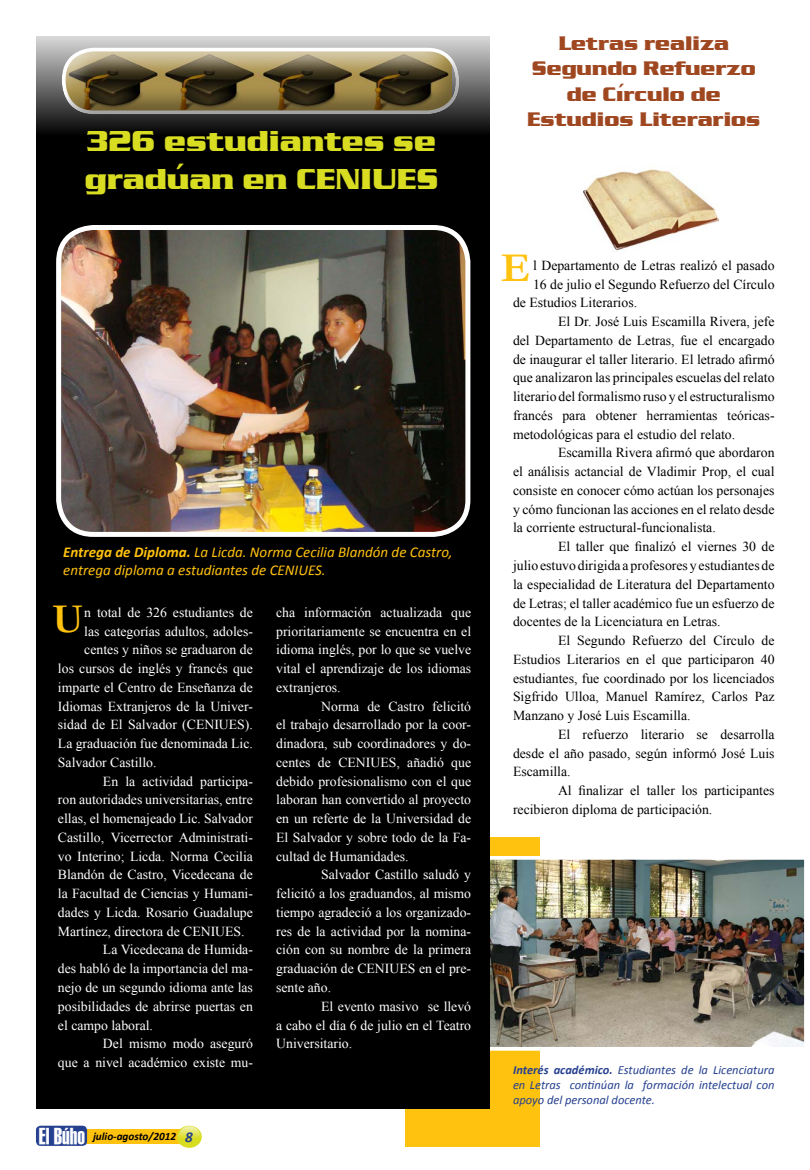
<style>
.page{position:relative;width:810px;height:1170px;background:#fff}
.page>*{position:absolute;margin:0;border:0;box-sizing:border-box;transform-origin:0 0}
.t1{font:700 41.25px "Garamond";color:#ffc20e}
.t2{font:700 31.25px/37.5px "Enterprise";color:#d9dd22}
.t3{font:700 21.25px/25.5px "Enterprise";color:#9f4720;text-align:center}
.t4{font:italic 15px/18px "Calibri";color:#ffc20e}
.t5{font:13.75px/18.8px "Times New Roman";color:#fff;text-align:justify}
.t6{font:13.75px "Times New Roman";color:#000}
.t7{font:italic 12.5px/15px "Calibri";color:#25408f;text-align:justify}
.t8{font:italic 700 11.25px "Calibri";color:#000}
.s1{font-weight:700}
.s2{font-family:"Geneva Cmpr";font-weight:400;font-style:normal;font-size:22.5px;color:#fff}
.s3{font-size:15px;color:#25408f}
</style>
<div class="page">
<img style="left:583px;top:169px;width:136px;height:82px">
<div style="left:406px;top:837px;width:134px;height:310px;background:#ffc20e"></div>
<img style="left:490px;top:861px;width:313px;height:185px">
<div style="left:480px;top:856px;width:328px;height:195px;border:4px solid #fff"></div>
<div style="left:36px;top:36px;width:454px;height:1072px;background:#000"></div>
<div style="left:52px;top:38px;width:419px;height:71px;background:#cdcdcd"></div>
<div style="left:52px;top:45px;width:419px;height:72px;background:#000;opacity:.38"></div>
<img style="left:59px;top:228px;width:409px;height:306px">
<div style="left:56px;top:225px;width:414px;height:312px;border:5px solid #fff;border-radius:35px"></div>
<div style="left:78px;top:1129px;width:104px;height:15px;background:#ffc20e"></div>
<svg style="left:177px;top:1126px;width:25px;height:22px"></svg>
<svg style="left:179px;top:1126px;width:21px;height:21px"></svg>
<div style="left:36px;top:1126px;width:51px;height:20px;background:#25408f;border-radius:5px"></div>
<h2 class="t2" style="left:85px;top:121px;width:355px">326 estudiantes se gradúan en CENIUES</h2>
<p class="t4" style="left:63px;top:542px;width:391px"><span class="s1">Entrega de Diploma.</span> La Licda. Norma Cecilia Blandón de Castro, entrega diploma a estudiantes de CENIUES.</p>
<h1 class="t1" style="left:52px;top:591px;width:33px">U</h1>
<p class="t5" style="left:84px;top:603px;width:170px">n total de 326 estudiantes de</p>
<p class="t5" style="left:84px;top:621px;width:170px">las categorías adultos, adoles-</p>
<p class="t5" style="left:84px;top:640px;width:170px">centes y niños se graduaron de</p>
<p class="t5" style="left:58px;top:659px;width:196px">los cursos de inglés y francés que</p>
<p class="t5" style="left:58px;top:678px;width:196px">imparte el Centro de Enseñanza de</p>
<p class="t5" style="left:58px;top:696px;width:196px">Idiomas Extranjeros de la Univer-</p>
<p class="t5" style="left:58px;top:715px;width:196px">sidad de El Salvador (CENIUES).</p>
<p class="t5" style="left:58px;top:734px;width:196px">La graduación fue denominada Lic.</p>
<p class="t5" style="left:58px;top:753px;width:100px">Salvador Castillo.</p>
<p class="t5" style="left:103px;top:772px;width:151px">En la actividad participa-</p>
<p class="t5" style="left:58px;top:790px;width:196px">ron autoridades universitarias, entre</p>
<p class="t5" style="left:58px;top:809px;width:196px">ellas, el homenajeado Lic. Salvador</p>
<p class="t5" style="left:58px;top:828px;width:196px">Castillo, Vicerrector Administrati-</p>
<p class="t5" style="left:58px;top:847px;width:196px">vo Interino; Licda. Norma Cecilia</p>
<p class="t5" style="left:58px;top:865px;width:196px">Blandón de Castro, Vicedecana de</p>
<p class="t5" style="left:58px;top:884px;width:196px">la Facultad de Ciencias y Humani-</p>
<p class="t5" style="left:58px;top:903px;width:196px">dades y Licda. Rosario Guadalupe</p>
<p class="t5" style="left:58px;top:922px;width:188px">Martínez, directora de CENIUES.</p>
<p class="t5" style="left:103px;top:940px;width:151px">La Vicedecana de Humida-</p>
<p class="t5" style="left:58px;top:959px;width:196px">des habló de la importancia del ma-</p>
<p class="t5" style="left:58px;top:978px;width:196px">nejo de un segundo idioma ante las</p>
<p class="t5" style="left:58px;top:997px;width:196px">posibilidades de abrirse puertas en</p>
<p class="t5" style="left:58px;top:1015px;width:97px">el campo laboral.</p>
<p class="t5" style="left:103px;top:1034px;width:151px">Del mismo modo aseguró</p>
<p class="t5" style="left:58px;top:1053px;width:196px">que a nivel académico existe mu-</p>
<p class="t8" style="left:39px;top:1129px;width:155px"><span class="s2">El Búho</span> julio-agosto/2012 <span class="s3">8</span></p>
<p class="t5" style="left:276px;top:603px;width:196px">cha información actualizada que prioritariamente se encuentra en el idioma inglés, por lo que se vuelve vital el aprendizaje de los idiomas extranjeros.</p>
<p class="t5" style="left:276px;top:696px;width:196px;text-indent:45px">Norma de Castro felicitó el trabajo desarrollado por la coor&shy;dinadora, sub coordinadores y do&shy;centes de CENIUES, añadió que debido profesionalismo con el que laboran han convertido al proyecto en un referte de la Universidad de El Salvador y sobre todo de la Fa&shy;cultad de Humanidades.</p>
<p class="t5" style="left:276px;top:865px;width:196px;text-indent:45px">Salvador Castillo saludó y felicitó a los graduandos, al mismo tiempo agradeció a los organizado&shy;res de la actividad por la nomina&shy;ción con su nombre de la primera graduación de CENIUES en el pre&shy;sente año.</p>
<p class="t5" style="left:276px;top:997px;width:196px;text-indent:45px">El evento masivo se llevó a cabo el día 6 de julio en el Teatro Universitario.</p>
<h3 class="t3" style="left:527px;top:29px;width:235px">Letras realiza<br>Segundo Refuerzo de Círculo de<br>Estudios Literarios</h3>
<h1 class="t1" style="left:501px;top:239px;width:31px">E</h1>
<p class="t6" style="left:533px;top:256px;width:243px">l Departamento de Letras realizó el pasado</p>
<p class="t6" style="left:533px;top:275px;width:243px">16 de julio el Segundo Refuerzo del Círculo</p>
<p class="t6" style="left:513px;top:294px;width:126px">de Estudios Literarios.</p>
<p class="t6" style="left:558px;top:312px;width:218px">El Dr. José Luis Escamilla Rivera, jefe</p>
<p class="t6" style="left:513px;top:331px;width:263px">del Departamento de Letras, fue el encargado</p>
<p class="t6" style="left:513px;top:350px;width:263px">de inaugurar el taller literario. El letrado afirmó</p>
<p class="t6" style="left:513px;top:369px;width:263px">que analizaron las principales escuelas del relato</p>
<p class="t6" style="left:513px;top:387px;width:263px">literario del formalismo ruso y el estructuralismo</p>
<p class="t6" style="left:513px;top:406px;width:263px">francés para obtener herramientas teóricas-</p>
<p class="t6" style="left:513px;top:425px;width:224px">metodológicas para el estudio del relato.</p>
<p class="t6" style="left:558px;top:444px;width:218px">Escamilla Rivera afirmó que abordaron</p>
<p class="t6" style="left:513px;top:462px;width:263px">el análisis actancial de Vladimir Prop, el cual</p>
<p class="t6" style="left:513px;top:481px;width:263px">consiste en conocer cómo actúan los personajes</p>
<p class="t6" style="left:513px;top:500px;width:263px">y cómo funcionan las acciones en el relato desde</p>
<p class="t6" style="left:513px;top:519px;width:204px">la corriente estructural-funcionalista.</p>
<p class="t6" style="left:558px;top:537px;width:218px">El taller que finalizó el viernes 30 de</p>
<p class="t6" style="left:513px;top:556px;width:263px">julio estuvo dirigida a profesores y estudiantes de</p>
<p class="t6" style="left:513px;top:575px;width:263px">la especialidad de Literatura del Departamento</p>
<p class="t6" style="left:513px;top:594px;width:263px">de Letras; el taller académico fue un esfuerzo de</p>
<p class="t6" style="left:513px;top:612px;width:209px">docentes de la Licenciatura en Letras.</p>
<p class="t6" style="left:558px;top:631px;width:218px">El Segundo Refuerzo del Círculo de</p>
<p class="t6" style="left:513px;top:650px;width:263px">Estudios Literarios en el que participaron 40</p>
<p class="t6" style="left:513px;top:669px;width:263px">estudiantes, fue coordinado por los licenciados</p>
<p class="t6" style="left:513px;top:687px;width:263px">Sigfrido Ulloa, Manuel Ramírez, Carlos Paz</p>
<p class="t6" style="left:513px;top:706px;width:179px">Manzano y José Luis Escamilla.</p>
<p class="t6" style="left:558px;top:725px;width:218px">El refuerzo literario se desarrolla</p>
<p class="t6" style="left:513px;top:744px;width:263px">desde el año pasado, según informó José Luis</p>
<p class="t6" style="left:513px;top:762px;width:59px">Escamilla.</p>
<p class="t6" style="left:558px;top:781px;width:218px">Al finalizar el taller los participantes</p>
<p class="t6" style="left:513px;top:800px;width:201px">recibieron diploma de participación.</p>
<p class="t7" style="left:513px;top:1062px;width:263px"><span class="s1">Interés académico.</span> Estudiantes de la Licenciatura en Letras continúan la formación intelectual con apoyo del personal docente.</p>
</div>
